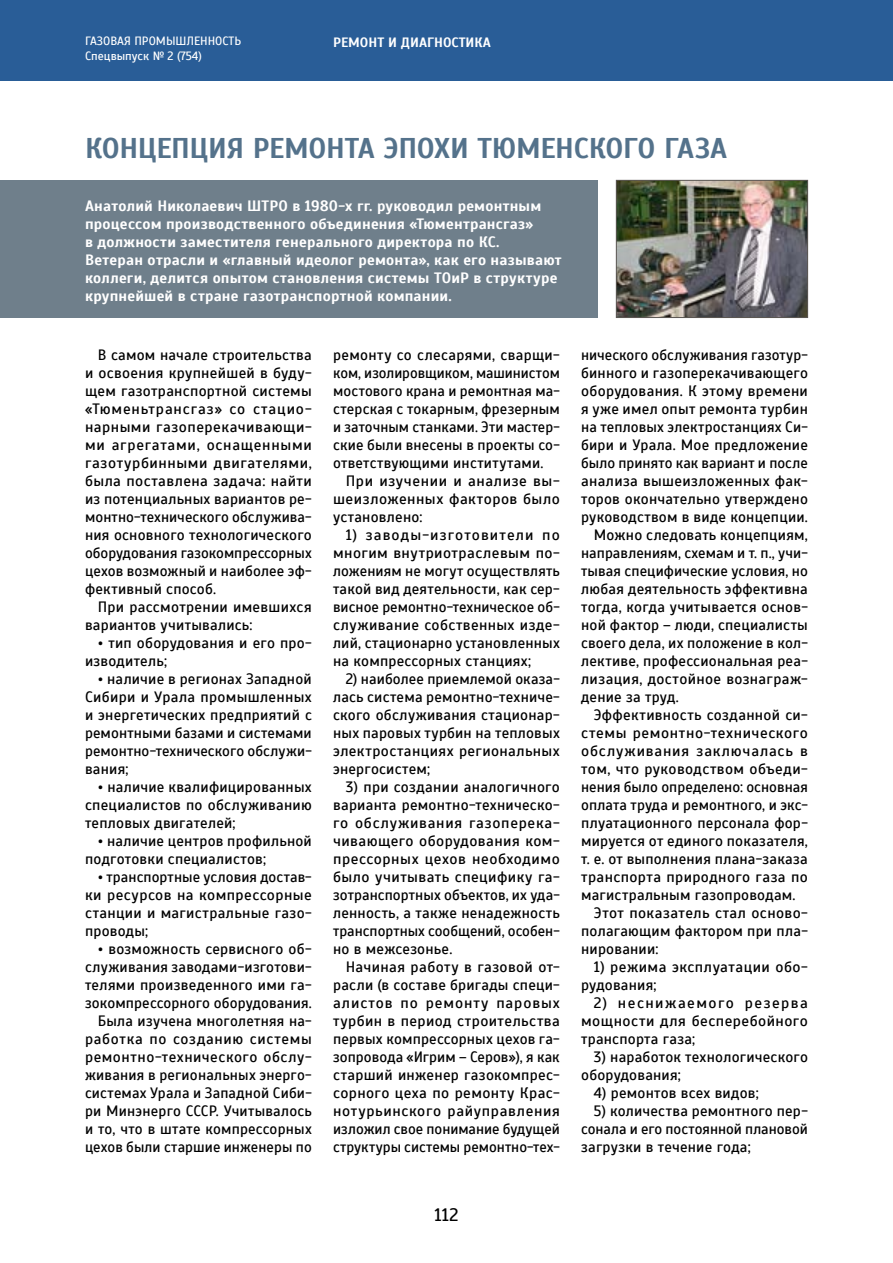
<style>
.page{position:relative;width:893px;height:1263px;background:#fff}
.page>*{position:absolute;margin:0;border:0;box-sizing:border-box;transform-origin:0 0}
.t1{font:700 28.5px "Scada";letter-spacing:-.015em;color:#54728b}
.t2{font:18px "Scada";color:#000}
.t3{font:15px/18px "Scada";letter-spacing:.015em;color:#000;text-align:justify}
.t4{font:700 15px/18px "Scada";letter-spacing:.015em;color:#fff}
.t5{font:15px "Scada";letter-spacing:.04em;color:#000}
.t6{font:15px "Scada";letter-spacing:.05em;color:#000}
.t7{font:700 13.5px "Scada";color:#fff}
.t8{font:12px/14.4px "Scada";color:#fff}
</style>
<div class="page">
<div style="left:0;top:0;width:893px;height:81px;background:#295d97"></div>
<div style="left:0;top:180px;width:597px;height:138px;background:#6f7f8b"></div>
<img style="left:618px;top:182px;width:188px;height:134px">
<div style="left:616px;top:180px;width:192px;height:138px;border:1px solid #5b5753"></div>
<p class="t8" style="left:85px;top:34px;width:158px">ГАЗОВАЯ ПРОМЫШЛЕННОСТЬ<br>Спецвыпуск № 2 (754)</p>
<p class="t7" style="left:333px;top:34px;width:159px">РЕМОНТ И ДИАГНОСТИКА</p>
<h1 class="t1" style="left:85px;top:131px;width:644px">КОНЦЕПЦИЯ РЕМОНТА ЭПОХИ ТЮМЕНСКОГО ГАЗА</h1>
<p class="t4" style="left:85px;top:197px;width:478px">Анатолий Николаевич ШТРО в 1980-х гг. руководил ремонтным процессом производственного объединения «Тюментрансгаз»<br>в должности заместителя генерального директора по КС.<br>Ветеран отрасли и «главный идеолог ремонта», как его называют коллеги, делится опытом становления системы ТОиР в структуре крупнейшей в стране газотранспортной компании.</p>
<p class="t3" style="left:85px;top:346px;width:228px;text-indent:13px">В самом начале строительства и освоения крупнейшей в буду&shy;щем газотранспортной системы «Тюменьтрансгаз» со стацио&shy;нарными газоперекачивающи&shy;ми агрегатами, оснащенными газотурбинными двигателями, была поставлена задача: найти из потенциальных вариантов ре&shy;монтно-технического обслужива&shy;ния основного технологического оборудования газокомпрессорных цехов возможный и наиболее эф&shy;фективный способ.</p>
<p class="t3" style="left:85px;top:598px;width:228px;text-indent:13px">При рассмотрении имевшихся вариантов учитывались:</p>
<p class="t3" style="left:85px;top:634px;width:228px;text-indent:13px">• тип оборудования и его про&shy;изводитель;</p>
<p class="t3" style="left:85px;top:670px;width:228px;text-indent:13px">• наличие в регионах Западной Сибири и Урала промышленных и энергетических предприятий с ремонтными базами и системами ремонтно-технического обслужи&shy;вания;</p>
<p class="t3" style="left:85px;top:778px;width:228px;text-indent:13px">• наличие квалифицированных специалистов по обслуживанию тепловых двигателей;</p>
<p class="t3" style="left:85px;top:832px;width:228px;text-indent:13px">• наличие центров профильной подготовки специалистов;</p>
<p class="t3" style="left:85px;top:868px;width:228px;text-indent:13px">• транспортные условия достав&shy;ки ресурсов на компрессорные станции и магистральные газо&shy;проводы;</p>
<p class="t3" style="left:85px;top:940px;width:228px;text-align:right">• возможность сервисного об&shy;служивания заводами-изготови&shy;телями произведенного ими га&shy;зокомпрессорного оборудования.<br>Была изучена многолетняя на&shy;работка по созданию системы ремонтно-технического обслу&shy;живания в региональных энерго&shy;системах Урала и Западной Сиби&shy;ри Минэнерго СССР. Учитывалось и то, что в штате компрессорных цехов были старшие инженеры по</p>
<p class="t3" style="left:333px;top:346px;width:228px">ремонту со слесарями, сварщи&shy;ком, изолировщиком, машинистом мостового крана и ремонтная ма&shy;стерская с токарным, фрезерным и заточным станками. Эти мастер&shy;ские были внесены в проекты со&shy;ответствующими институтами.</p>
<p class="t3" style="left:333px;top:472px;width:228px;text-indent:13px">При изучении и анализе вы&shy;шеизложенных факторов было установлено:</p>
<p class="t3" style="left:333px;top:526px;width:228px;text-indent:13px">1) заводы-изготовители по многим внутриотраслевым по&shy;ложениям не могут осуществлять такой вид деятельности, как сер&shy;висное ремонтно-техническое об&shy;служивание собственных изде&shy;лий, стационарно установленных на компрессорных станциях;</p>
<p class="t3" style="left:333px;top:670px;width:228px;text-indent:13px">2) наиболее приемлемой оказа&shy;лась система ремонтно-техниче&shy;ского обслуживания стационар&shy;ных паровых турбин на тепловых электростанциях региональных энергосистем;</p>
<p class="t3" style="left:333px;top:778px;width:228px;text-indent:13px">3) при создании аналогичного варианта ремонтно-техническо&shy;го обслуживания газоперека&shy;чивающего оборудования ком&shy;прессорных цехов необходимо было учитывать специфику га&shy;зотранспортных объектов, их уда&shy;ленность, а также ненадежность транспортных сообщений, особен&shy;но в межсезонье.</p>
<p class="t3" style="left:333px;top:958px;width:228px;text-indent:13px">Начиная работу в газовой от&shy;расли (в составе бригады специ&shy;алистов по ремонту паровых турбин в период строительства первых компрессорных цехов га&shy;зопровода «Игрим – Серов»), я как старший инженер газокомпрес&shy;сорного цеха по ремонту Крас&shy;нотурьинского райуправления изложил свое понимание будущей структуры системы ремонтно-тех-</p>
<p class="t2" style="left:434px;top:1204px;width:25px">112</p>
<p class="t3" style="left:581px;top:346px;width:228px">нического обслуживания газотур-</p>
<p class="t3" style="left:581px;top:364px;width:228px">бинного и газоперекачивающего</p>
<p class="t3" style="left:581px;top:382px;width:228px">оборудования. К этому времени</p>
<p class="t3" style="left:581px;top:400px;width:228px">я уже имел опыт ремонта турбин</p>
<p class="t3" style="left:581px;top:418px;width:228px">на тепловых электростанциях Си-</p>
<p class="t3" style="left:581px;top:436px;width:228px">бири и Урала. Мое предложение</p>
<p class="t3" style="left:581px;top:454px;width:228px">было принято как вариант и после</p>
<p class="t3" style="left:581px;top:472px;width:228px">анализа вышеизложенных фак-</p>
<p class="t3" style="left:581px;top:490px;width:228px">торов окончательно утверждено</p>
<p class="t3" style="left:581px;top:508px;width:228px">руководством в виде концепции.</p>
<p class="t3" style="left:594px;top:526px;width:216px">Можно следовать концепциям,</p>
<p class="t3" style="left:581px;top:544px;width:228px">направлениям, схемам и т. п., учи-</p>
<p class="t3" style="left:581px;top:562px;width:228px">тывая специфические условия, но</p>
<p class="t3" style="left:581px;top:580px;width:228px">любая деятельность эффективна</p>
<p class="t3" style="left:581px;top:598px;width:228px">тогда, когда учитывается основ-</p>
<p class="t3" style="left:581px;top:616px;width:228px">ной фактор – люди, специалисты</p>
<p class="t3" style="left:581px;top:634px;width:228px">своего дела, их положение в кол-</p>
<p class="t3" style="left:581px;top:652px;width:228px">лективе, профессиональная реа-</p>
<p class="t3" style="left:581px;top:670px;width:228px">лизация, достойное вознаграж-</p>
<p class="t3" style="left:581px;top:688px;width:99px">дение за труд.</p>
<p class="t3" style="left:594px;top:706px;width:216px">Эффективность созданной си-</p>
<p class="t5" style="left:581px;top:724px;width:228px">стемы ремонтно-технического</p>
<p class="t6" style="left:581px;top:742px;width:228px">обслуживания заключалась в</p>
<p class="t3" style="left:581px;top:760px;width:228px">том, что руководством объеди-</p>
<p class="t3" style="left:581px;top:778px;width:228px">нения было определено: основная</p>
<p class="t3" style="left:581px;top:796px;width:228px">оплата труда и ремонтного, и экс-</p>
<p class="t3" style="left:581px;top:814px;width:228px">плуатационного персонала фор-</p>
<p class="t3" style="left:581px;top:832px;width:228px">мируется от единого показателя,</p>
<p class="t3" style="left:581px;top:850px;width:228px">т. е. от выполнения плана-заказа</p>
<p class="t3" style="left:581px;top:868px;width:228px">транспорта природного газа по</p>
<p class="t3" style="left:581px;top:886px;width:216px">магистральным газопроводам.</p>
<p class="t3" style="left:594px;top:904px;width:216px">Этот показатель стал осново-</p>
<p class="t3" style="left:581px;top:922px;width:228px">полагающим фактором при пла-</p>
<p class="t3" style="left:581px;top:940px;width:79px">нировании:</p>
<p class="t3" style="left:581px;top:958px;width:228px;text-indent:13px">1) режима эксплуатации обо&shy;рудования;</p>
<p class="t3" style="left:581px;top:994px;width:228px;text-indent:13px">2) неснижаемого резерва мощности для бесперебойного транспорта газа;</p>
<p class="t3" style="left:581px;top:1048px;width:228px;text-indent:13px">3) наработок технологического оборудования;</p>
<p class="t3" style="left:594px;top:1084px;width:166px">4) ремонтов всех видов;</p>
<p class="t3" style="left:581px;top:1102px;width:228px;text-indent:13px">5) количества ремонтного пер&shy;сонала и его постоянной плановой загрузки в течение года;</p>
</div>
